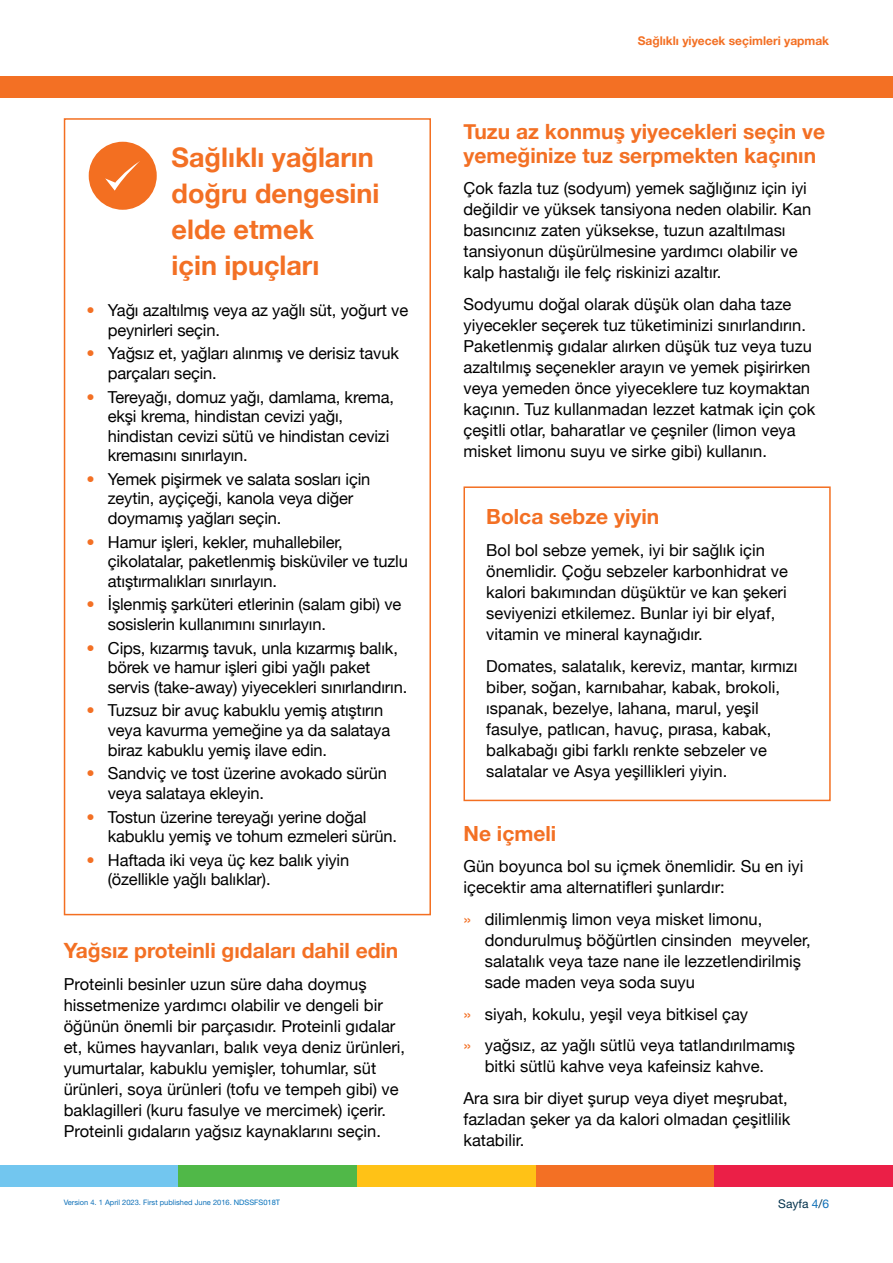
<style>
.page{position:relative;width:893px;height:1263px;background:#fff}
.page>*{position:absolute;margin:0;border:0;box-sizing:border-box;transform-origin:0 0}
.t1{font:700 27px/36px "Helvetica Neue";color:#f37024}
.t2{font:700 21px/24px "Helvetica Neue";color:#f37024}
.t3{font:700 21px "Helvetica Neue LT Std";color:#f37024}
.t4{font:16.5px/21px "Helvetica Neue";color:#000}
.t5{font:700 12px "Helvetica Neue";color:#f37024}
.t6{font:12px "Helvetica Neue LT Std";color:#02314b}
.t7{font:7.5px "Helvetica Neue LT Std";color:#0e70b8}
.s1{font-family:"Helvetica Neue LT Std";color:#f37024}
.s2{color:#006fba}
.s3{color:#0e70b8}
</style>
<div class="page">
<div style="left:0;top:77px;width:893px;height:21px;background:#f37024"></div>
<div style="left:0;top:1165px;width:179px;height:22px;background:#72c6ef"></div>
<div style="left:179px;top:1165px;width:178px;height:22px;background:#50b848"></div>
<div style="left:357px;top:1165px;width:179px;height:22px;background:#ffc216"></div>
<div style="left:536px;top:1165px;width:178px;height:22px;background:#f37024"></div>
<div style="left:714px;top:1165px;width:179px;height:22px;background:#eb1f47"></div>
<svg style="left:89px;top:142px;width:68px;height:68px"></svg>
<div style="left:64px;top:118px;width:367px;height:797px;border:2px solid #f36f21"></div>
<div style="left:463px;top:486px;width:368px;height:315px;border:2px solid #f36f21"></div>
<h1 class="t1" style="left:172px;top:140px;width:209px">Sağlıklı yağların doğru dengesini elde etmek<br>için ipuçları</h1>
<p class="t4" style="left:108px;top:301px;width:302px;line-height:19.5px;text-indent:-21px"><span class="s1">•</span> Yağı azaltılmış veya az yağlı süt, yoğurt ve peynirleri seçin.</p>
<p class="t4" style="left:108px;top:345px;width:293px;line-height:19.5px;text-indent:-21px"><span class="s1">•</span> Yağsız et, yağları alınmış ve derisiz tavuk parçaları seçin.</p>
<p class="t4" style="left:108px;top:388px;width:288px;line-height:19.5px;text-indent:-21px"><span class="s1">•</span> Tereyağı, domuz yağı, damlama, krema, ekşi krema, hindistan cevizi yağı, hindistan cevizi sütü ve hindistan cevizi kremasını sınırlayın.</p>
<p class="t4" style="left:108px;top:470px;width:264px;line-height:19.5px;text-indent:-21px"><span class="s1">•</span> Yemek pişirmek ve salata sosları için zeytin, ayçiçeği, kanola veya diğer doymamış yağları seçin.</p>
<p class="t4" style="left:108px;top:533px;width:302px;line-height:19.5px;text-indent:-21px"><span class="s1">•</span> Hamur işleri, kekler, muhallebiler, çikolatalar, paketlenmiş bisküviler ve tuzlu atıştırmalıkları sınırlayın.</p>
<p class="t4" style="left:108px;top:596px;width:295px;line-height:19.5px;text-indent:-21px"><span class="s1">•</span> İşlenmiş şarküteri etlerinin (salam gibi) ve sosislerin kullanımını sınırlayın.</p>
<p class="t4" style="left:108px;top:639px;width:301px;line-height:19.5px;text-indent:-21px"><span class="s1">•</span> Cips, kızarmış tavuk, unla kızarmış balık, börek ve hamur işleri gibi yağlı paket servis (take-away) yiyecekleri sınırlandırın.</p>
<p class="t4" style="left:108px;top:702px;width:284px;line-height:19.5px;text-indent:-21px"><span class="s1">•</span> Tuzsuz bir avuç kabuklu yemiş atıştırın veya kavurma yemeğine ya da salataya biraz kabuklu yemiş ilave edin.</p>
<p class="t4" style="left:108px;top:765px;width:281px;line-height:19.5px;text-indent:-21px"><span class="s1">•</span> Sandviç ve tost üzerine avokado sürün veya salataya ekleyin.</p>
<p class="t4" style="left:108px;top:808px;width:291px;line-height:19.5px;text-indent:-21px"><span class="s1">•</span> Tostun üzerine tereyağı yerine doğal kabuklu yemiş ve tohum ezmeleri sürün.</p>
<p class="t4" style="left:108px;top:851px;width:243px;line-height:19.5px;text-indent:-21px"><span class="s1">•</span> Haftada iki veya üç kez balık yiyin (özellikle yağlı balıklar).</p>
<p class="t2" style="left:64px;top:939px;width:336px">Yağsız proteinli gıdaları dahil edin</p>
<p class="t4" style="left:64px;top:974px;width:343px">Proteinli besinler uzun süre daha doymuş hissetmenize yardımcı olabilir ve dengeli bir öğünün önemli bir parçasıdır. Proteinli gıdalar et, kümes hayvanları, balık veya deniz ürünleri, yumurtalar, kabuklu yemişler, tohumlar, süt ürünleri, soya ürünleri (tofu ve tempeh gibi) ve baklagilleri (kuru fasulye ve mercimek) içerir.<br>Proteinli gıdaların yağsız kaynaklarını seçin.</p>
<p class="t7" style="left:64px;top:1197px;width:218px">Version 4. 1 April 2023. First published June 2016. <span class="s2">NDSSFS018T</span></p>
<p class="t5" style="left:638px;top:31px;width:193px">Sağlıklı yiyecek seçimleri yapmak</p>
<p class="t2" style="left:463px;top:120px;width:363px">Tuzu az konmuş yiyecekleri seçin ve yemeğinize tuz serpmekten kaçının</p>
<p class="t4" style="left:463px;top:179px;width:349px">Çok fazla tuz (sodyum) yemek sağlığınız için iyi değildir ve yüksek tansiyona neden olabilir. Kan basıncınız zaten yüksekse, tuzun azaltılması tansiyonun düşürülmesine yardımcı olabilir ve kalp hastalığı ile felç riskinizi azaltır.</p>
<p class="t4" style="left:463px;top:295px;width:353px">Sodyumu doğal olarak düşük olan daha taze yiyecekler seçerek tuz tüketiminizi sınırlandırın.<br>Paketlenmiş gıdalar alırken düşük tuz veya tuzu azaltılmış seçenekler arayın ve yemek pişirirken veya yemeden önce yiyeceklere tuz koymaktan kaçının. Tuz kullanmadan lezzet katmak için çok çeşitli otlar, baharatlar ve çeşniler (limon veya misket limonu suyu ve sirke gibi) kullanın.</p>
<p class="t3" style="left:486px;top:504px;width:175px">Bolca sebze yiyin</p>
<p class="t4" style="left:486px;top:540px;width:303px">Bol bol sebze yemek, iyi bir sağlık için önemlidir. Çoğu sebzeler karbonhidrat ve kalori bakımından düşüktür ve kan şekeri seviyenizi etkilemez. Bunlar iyi bir elyaf, vitamin ve mineral kaynağıdır.</p>
<p class="t4" style="left:486px;top:656px;width:313px">Domates, salatalık, kereviz, mantar, kırmızı biber, soğan, karnıbahar, kabak, brokoli, ıspanak, bezelye, lahana, marul, yeşil fasulye, patlıcan, havuç, pırasa, kabak, balkabağı gibi farklı renkte sebzeler ve salatalar ve Asya yeşillikleri yiyin.</p>
<p class="t3" style="left:463px;top:820px;width:94px">Ne içmeli</p>
<p class="t4" style="left:463px;top:857px;width:341px">Gün boyunca bol su içmek önemlidir. Su en iyi içecektir ama alternatifleri şunlardır:</p>
<p class="t4" style="left:485px;top:909px;width:327px;text-indent:-21px"><span class="s1">»</span> dilimlenmiş limon veya misket limonu, dondurulmuş böğürtlen cinsinden meyveler, salatalık veya taze nane ile lezzetlendirilmiş sade maden veya soda suyu</p>
<p class="t4" style="left:463px;top:999px;width:333px;line-height:31.7px"><span class="s1">»</span> siyah, kokulu, yeşil veya bitkisel çay<br><span class="s1">»</span> yağsız, az yağlı sütlü veya tatlandırılmamış</p>
<p class="t4" style="left:463px;top:1051px;width:326px;line-height:31.7px;text-align:center">bitki sütlü kahve veya kafeinsiz kahve.<br>Ara sıra bir diyet şurup veya diyet meşrubat,</p>
<p class="t4" style="left:463px;top:1109px;width:328px">fazladan şeker ya da kalori olmadan çeşitlilik katabilir.</p>
<p class="t6" style="left:778px;top:1196px;width:52px">Sayfa <span class="s3">4</span>/<span class="s3">6</span></p>
</div>
